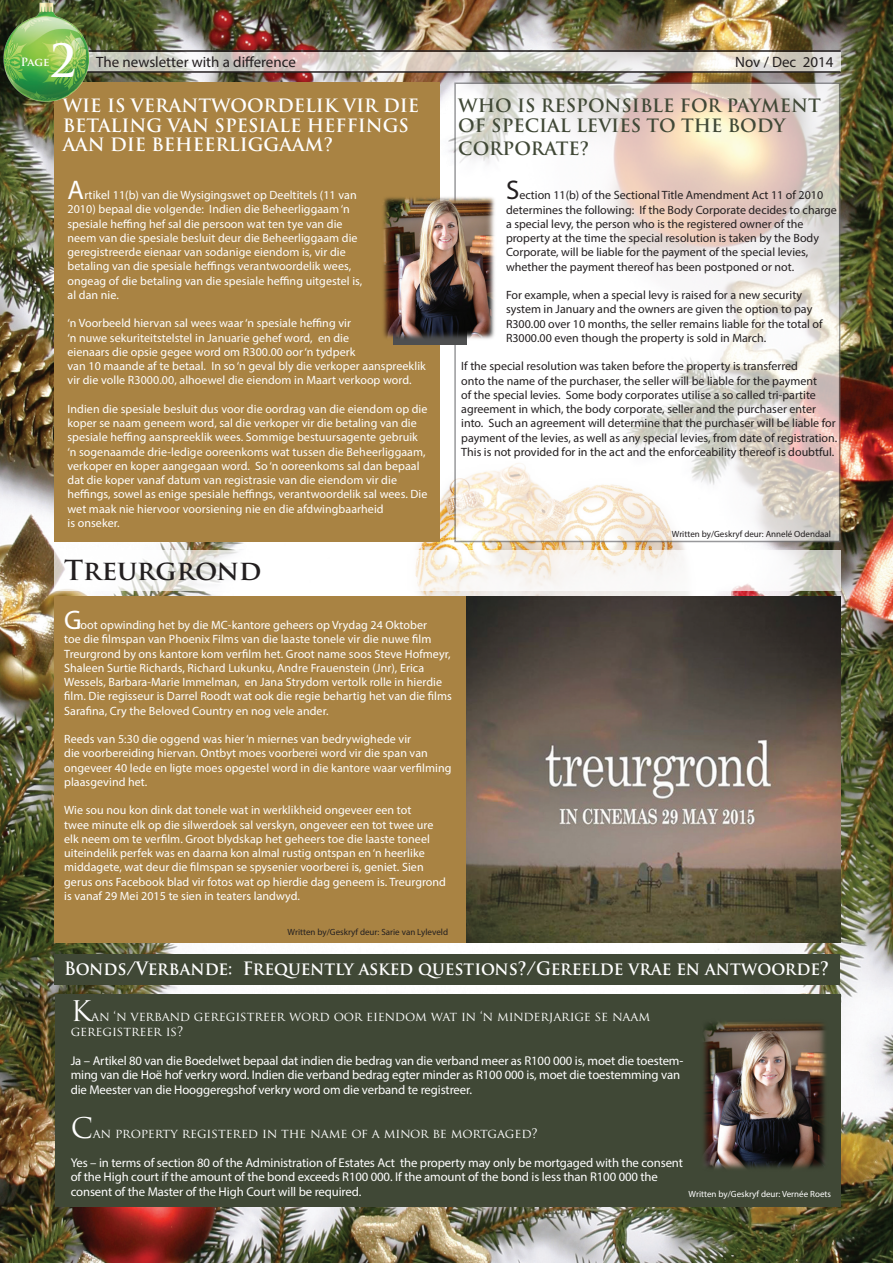
<style>
.page{position:relative;width:893px;height:1263px;background:#fff}
.page>*{position:absolute;margin:0;border:0;box-sizing:border-box;transform-origin:0 0}
.t1{font:700 44.55px "Trajan Pro";color:#fff}
.t2{font:700 27px "Trajan Pro";color:#231f20}
.t3{font:27px "Myriad Pro";color:#fff}
.t4{font:27px "Myriad Pro";color:#231f20}
.t5{font:700 18px/19.8px "Trajan Pro";color:#fff}
.t6{font:700 18px "Trajan Pro";color:#fff;scale:.94 1}
.t7{font:700 18px/19.8px "Trajan Pro";color:#404836}
.t8{font:15px "Myriad Pro";color:#231f20}
.t9{font:12.75px/14.5px "Myriad Pro";letter-spacing:-.01em;color:#fff}
.t10{font:12.75px/14.5px "Trajan Pro";letter-spacing:-.01em;color:#fff}
.t11{font:12px/14.2px "Myriad Pro";letter-spacing:.005em;color:#fff}
.t12{font:12px/14.2px "Myriad Pro";color:#231f20}
.t13{font:700 11.1px "Trajan Pro";color:#fff}
.t14{font:9px "Myriad Pro";color:#231f20}
.t15{font:9px "Myriad Pro";color:#fff}
.s1{font-size:27.75px}
</style>
<div class="page">
<img style="left:0;top:0;width:893px;height:1263px">
<svg style="left:105px;top:52px;width:736px;height:19px;background:#d9d5ce"></svg>
<img style="left:405px;top:439px;width:314px;height:157px">
<svg style="left:454px;top:82px;width:386px;height:460px"></svg>
<div style="left:54px;top:82px;width:385px;height:460px;background:#a98343"></div>
<div style="left:54px;top:596px;width:785px;height:347px;background:#a98343"></div>
<hr style="left:58px;top:71px;width:783px;height:2px;background:#231f20">
<hr style="left:58px;top:50px;width:783px;height:2px;background:#231f20">
<img style="left:0;top:0;width:105px;height:108px">
<svg style="left:54px;top:550px;width:786px;height:40px"></svg>
<div style="left:55px;top:994px;width:786px;height:213px;background:#404836"></div>
<div style="left:54px;top:955px;width:786px;height:30px;background:#404836"></div>
<img style="left:704px;top:1022px;width:122px;height:147px">
<div style="left:393px;top:213px;width:74px;height:132px;background:#4e4f50"></div>
<img style="left:383px;top:192px;width:114px;height:150px">
<img style="left:889px;top:0;width:4px;height:108px">
<img style="left:467px;top:596px;width:374px;height:347px">
<p class="t1" style="left:50px;top:33px;width:28px">2</p>
<p class="t8" style="left:96px;top:53px;width:201px">The newsletter with a difference</p>
<p class="t8" style="left:735px;top:53px;width:100px">Nov / Dec 2014</p>
<p class="t7" style="left:458px;top:96px;width:364px">WHO IS RESPONSIBLE FOR PAYMENT<br>OF SPECIAL LEVIES TO THE BODY</p>
<p class="t7" style="left:458px;top:138px;width:133px">CORPORATE?</p>
<p class="t13" style="left:21px;top:55px;width:30px">Page</p>
<p class="t5" style="left:63px;top:96px;width:358px">WIE IS VERANTWOORDELIK VIR DIE<br>BETALING VAN SPESIALE HEFFINGS<br>AAN DIE BEHEERLIGGAAM?</p>
<p class="t3" style="left:68px;top:173px;width:18px">A</p>
<p class="t11" style="left:68px;top:188px;width:296px;text-indent:17px">rtikel 11(b) van die Wysigingswet op Deeltitels (11 van 2010) bepaal die volgende: Indien die Beheerliggaam ‘n spesiale heffing hef sal die persoon wat ten tye van die neem van die spesiale besluit deur die Beheerliggaam die geregistreerde eienaar van sodanige eiendom is, vir die betaling van die spesiale heffings verantwoordelik wees, ongeag of die betaling van die spesiale heffing uitgestel is, al dan nie.</p>
<p class="t11" style="left:68px;top:316px;width:360px">‘n Voorbeeld hiervan sal wees waar ‘n spesiale heffing vir<br>‘n nuwe sekuriteitstelstel in Januarie gehef word, en die<br>eienaars die opsie gegee word om R300.00 oor ‘n tydperk<br>van 10 maande af te betaal. In so ‘n geval bly die verkoper aanspreeklik vir die volle R3000.00, alhoewel die eiendom in Maart verkoop word.</p>
<p class="t11" style="left:68px;top:401px;width:361px">Indien die spesiale besluit dus voor die oordrag van die eiendom op die koper se naam geneem word, sal die verkoper vir die betaling van die spesiale heffing aanspreeklik wees. Sommige bestuursagente gebruik ‘n sogenaamde drie-ledige ooreenkoms wat tussen die Beheerliggaam, verkoper en koper aangegaan word. So ‘n ooreenkoms sal dan bepaal dat die koper vanaf datum van registrasie van die eiendom vir die heffings, sowel as enige spesiale heffings, verantwoordelik sal wees. Die wet maak nie hiervoor voorsiening nie en die afdwingbaarheid<br>is onseker.</p>
<p class="t2" style="left:64px;top:553px;width:199px">Treurgrond</p>
<p class="t4" style="left:506px;top:174px;width:15px">S</p>
<p class="t12" style="left:506px;top:188px;width:332px;text-indent:13px">ection 11(b) of the Sectional Title Amendment Act 11 of 2010 determines the following: If the Body Corporate decides to charge a special levy, the person who is the registered owner of the property at the time the special resolution is taken by the Body Corporate, will be liable for the payment of the special levies, whether the payment thereof has been postponed or not.</p>
<p class="t12" style="left:506px;top:288px;width:318px">For example, when a special levy is raised for a new security system in January and the owners are given the option to pay R300.00 over 10 months, the seller remains liable for the total of R3000.00 even though the property is sold in March.</p>
<p class="t12" style="left:461px;top:359px;width:377px">If the special resolution was taken before the property is transferred<br>onto the name of the purchaser, the seller will be liable for the payment<br>of the special levies. Some body corporates utilise a so called tri-partite agreement in which, the body corporate, seller and the purchaser enter into. Such an agreement will determine that the purchaser will be liable for payment of the levies, as well as any special levies, from date of registration.<br>This is not provided for in the act and the enforceability thereof is doubtful.</p>
<p class="t14" style="left:672px;top:528px;width:161px">Written by/Geskryf deur: Annelé Odendaal</p>
<p class="t3" style="left:64px;top:603px;width:19px">G</p>
<p class="t11" style="left:64px;top:618px;width:389px;text-indent:13px">root opwinding het by die MC-kantore geheers op Vrydag 24 Oktober<br>toe die filmspan van Phoenix Films van die laaste tonele vir die nuwe film Treurgrond by ons kantore kom verfilm het. Groot name soos Steve Hofmeyr, Shaleen Surtie Richards, Richard Lukunku, Andre Frauenstein (Jnr), Erica Wessels, Barbara-Marie Immelman, en Jana Strydom vertolk rolle in hierdie film. Die regisseur is Darrel Roodt wat ook die regie behartig het van die films Sarafina, Cry the Beloved Country en nog vele ander.</p>
<p class="t11" style="left:64px;top:732px;width:389px">Reeds van 5:30 die oggend was hier ‘n miernes van bedrywighede vir<br>die voorbereiding hiervan. Ontbyt moes voorberei word vir die span van ongeveer 40 lede en ligte moes opgestel word in die kantore waar verfilming plaasgevind het.</p>
<p class="t11" style="left:64px;top:803px;width:383px">Wie sou nou kon dink dat tonele wat in werklikheid ongeveer een tot<br>twee minute elk op die silwerdoek sal verskyn, ongeveer een tot twee ure elk neem om te verfilm. Groot blydskap het geheers toe die laaste toneel uiteindelik perfek was en daarna kon almal rustig ontspan en ‘n heerlike middagete, wat deur die filmspan se spysenier voorberei is, geniet. Sien gerus ons Facebook blad vir fotos wat op hierdie dag geneem is. Treurgrond is vanaf 29 Mei 2015 te sien in teaters landwyd.</p>
<p class="t14" style="left:288px;top:927px;width:162px">Written by/Geskryf deur: Sarie van Lyleveld</p>
<p class="t6" style="left:64px;top:957px;width:815px">Bonds/Verbande: Frequently asked questions?/Gereelde vrae en antwoorde?</p>
<p class="t10" style="left:71px;top:1009px;width:581px"><span class="s1">K</span>an ‘n verband geregistreer word oor eiendom wat in ‘n minderjarige se naam geregistreer is?</p>
<p class="t9" style="left:71px;top:1053px;width:614px">Ja – Artikel 80 van die Boedelwet bepaal dat indien die bedrag van die verband meer as R100 000 is, moet die toestem&shy;ming van die Hoë hof verkry word. Indien die verband bedrag egter minder as R100 000 is, moet die toestemming van die Meester van die Hooggeregshof verkry word om die verband te registreer.</p>
<p class="t10" style="left:71px;top:1125px;width:469px"><span class="s1">C</span>an property registered in the name of a minor be mortgaged?</p>
<p class="t9" style="left:71px;top:1155px;width:614px">Yes – in terms of section 80 of the Administration of Estates Act the property may only be mortgaged with the consent of the High court if the amount of the bond exceeds R100 000. If the amount of the bond is less than R100 000 the consent of the Master of the High Court will be required.</p>
<p class="t15" style="left:688px;top:1188px;width:144px">Written by/Geskryf deur: Vernée Roets</p>
</div>
